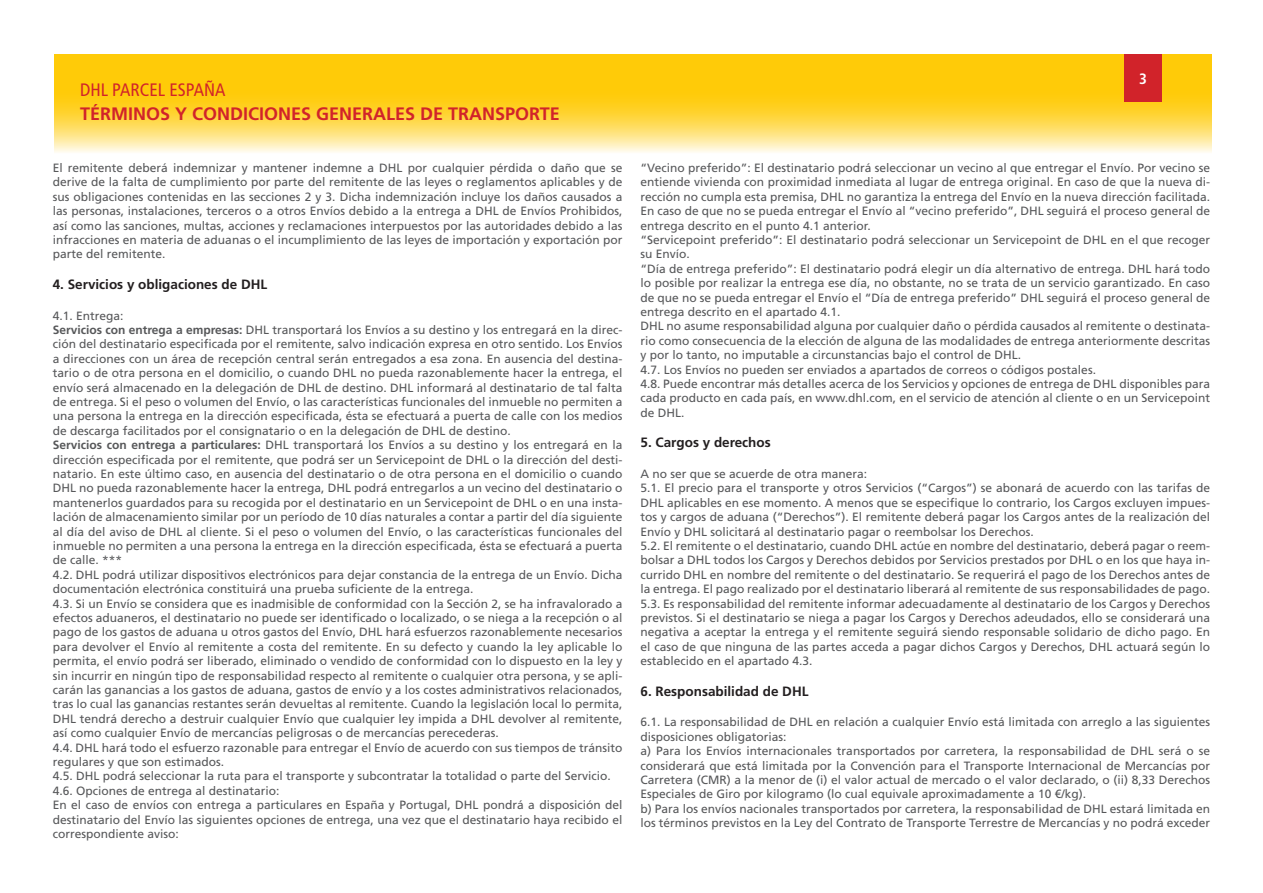
<style>
.page{position:relative;width:1263px;height:893px;background:#fff}
.page>*{position:absolute;margin:0;border:0;box-sizing:border-box;transform-origin:0 0}
.t1{font:700 18px "Frutiger";color:#d1232a}
.t2{font:condensed 18px "Frutiger";color:#d1232a}
.t3{font:700 condensed 15px "Frutiger";color:#fff}
.t4{font:700 13.5px "Frutiger";color:#231f20}
.t5{font:12px/14.4px "Frutiger";color:#57585a;text-align:justify}
.s1{font-weight:700}
</style>
<div class="page">
<img style="left:54px;top:54px;width:1157px;height:99px">
<div style="left:1125px;top:54px;width:37px;height:48px;background:#d1232a"></div>
<p class="t2" style="left:80px;top:79px;width:147px">DHL PARCEL ESPAÑA</p>
<p class="t1" style="left:80px;top:104px;width:481px">TÉRMINOS Y CONDICIONES GENERALES DE TRANSPORTE</p>
<p class="t5" style="left:53px;top:161px;width:571px">El remitente deberá indemnizar y mantener indemne a DHL por cualquier pérdida o daño que se derive de la falta de cumplimiento por parte del remitente de las leyes o reglamentos aplicables y de sus obligaciones contenidas en las secciones 2 y 3. Dicha indemnización incluye los daños causados a las personas, instalaciones, terceros o a otros Envíos debido a la entrega a DHL de Envíos Prohibidos, así como las sanciones, multas, acciones y reclamaciones interpuestos por las autoridades debido a las infracciones en materia de aduanas o el incumplimiento de las leyes de importación y exportación por parte del remitente.</p>
<p class="t4" style="left:53px;top:276px;width:216px">4. Servicios y obligaciones de DHL</p>
<p class="t5" style="left:53px;top:308px;width:72px">4.1. Entrega:</p>
<p class="t5" style="left:53px;top:323px;width:571px"><span class="s1">Servicios con entrega a empresas:</span> DHL transportará los Envíos a su destino y los entregará en la direc&shy;ción del destinatario especificada por el remitente, salvo indicación expresa en otro sentido. Los Envíos a direcciones con un área de recepción central serán entregados a esa zona. En ausencia del destina&shy;tario o de otra persona en el domicilio, o cuando DHL no pueda razonablemente hacer la entrega, el envío será almacenado en la delegación de DHL de destino. DHL informará al destinatario de tal falta de entrega. Si el peso o volumen del Envío, o las características funcionales del inmueble no permiten a una persona la entrega en la dirección especificada, ésta se efectuará a puerta de calle con los medios de descarga facilitados por el consignatario o en la delegación de DHL de destino.</p>
<p class="t5" style="left:53px;top:438px;width:571px"><span class="s1">Servicios con entrega a particulares:</span> DHL transportará los Envíos a su destino y los entregará en la dirección especificada por el remitente, que podrá ser un Servicepoint de DHL o la dirección del desti&shy;natario. En este último caso, en ausencia del destinatario o de otra persona en el domicilio o cuando DHL no pueda razonablemente hacer la entrega, DHL podrá entregarlos a un vecino del destinatario o mantenerlos guardados para su recogida por el destinatario en un Servicepoint de DHL o en una insta&shy;lación de almacenamiento similar por un período de 10 días naturales a contar a partir del día siguiente al día del aviso de DHL al cliente. Si el peso o volumen del Envío, o las características funcionales del inmueble no permiten a una persona la entrega en la dirección especificada, ésta se efectuará a puerta de calle. ***</p>
<p class="t5" style="left:53px;top:567px;width:571px">4.2. DHL podrá utilizar dispositivos electrónicos para dejar constancia de la entrega de un Envío. Dicha documentación electrónica constituirá una prueba suficiente de la entrega.</p>
<p class="t5" style="left:53px;top:596px;width:571px">4.3. Si un Envío se considera que es inadmisible de conformidad con la Sección 2, se ha infravalorado a efectos aduaneros, el destinatario no puede ser identificado o localizado, o se niega a la recepción o al pago de los gastos de aduana u otros gastos del Envío, DHL hará esfuerzos razonablemente necesarios para devolver el Envío al remitente a costa del remitente. En su defecto y cuando la ley aplicable lo permita, el envío podrá ser liberado, eliminado o vendido de conformidad con lo dispuesto en la ley y sin incurrir en ningún tipo de responsabilidad respecto al remitente o cualquier otra persona, y se apli&shy;carán las ganancias a los gastos de aduana, gastos de envío y a los costes administrativos relacionados, tras lo cual las ganancias restantes serán devueltas al remitente. Cuando la legislación local lo permita, DHL tendrá derecho a destruir cualquier Envío que cualquier ley impida a DHL devolver al remitente, así como cualquier Envío de mercancías peligrosas o de mercancías perecederas.</p>
<p class="t5" style="left:53px;top:740px;width:571px">4.4. DHL hará todo el esfuerzo razonable para entregar el Envío de acuerdo con sus tiempos de tránsito regulares y que son estimados.</p>
<p class="t5" style="left:53px;top:769px;width:560px">4.5. DHL podrá seleccionar la ruta para el transporte y subcontratar la totalidad o parte del Servicio.</p>
<p class="t5" style="left:53px;top:783px;width:228px">4.6. Opciones de entrega al destinatario:</p>
<p class="t5" style="left:53px;top:798px;width:571px">En el caso de envíos con entrega a particulares en España y Portugal, DHL pondrá a disposición del destinatario del Envío las siguientes opciones de entrega, una vez que el destinatario haya recibido el correspondiente aviso:</p>
<p class="t3" style="left:1139px;top:70px;width:9px">3</p>
<p class="t5" style="left:640px;top:161px;width:571px">“Vecino preferido”: El destinatario podrá seleccionar un vecino al que entregar el Envío. Por vecino se entiende vivienda con proximidad inmediata al lugar de entrega original. En caso de que la nueva di&shy;rección no cumpla esta premisa, DHL no garantiza la entrega del Envío en la nueva dirección facilitada.<br>En caso de que no se pueda entregar el Envío al “vecino preferido”, DHL seguirá el proceso general de entrega descrito en el punto 4.1 anterior.</p>
<p class="t5" style="left:640px;top:233px;width:571px">“Servicepoint preferido”: El destinatario podrá seleccionar un Servicepoint de DHL en el que recoger su Envío.</p>
<p class="t5" style="left:640px;top:261px;width:571px">“Día de entrega preferido”: El destinatario podrá elegir un día alternativo de entrega. DHL hará todo lo posible por realizar la entrega ese día, no obstante, no se trata de un servicio garantizado. En caso de que no se pueda entregar el Envío el “Día de entrega preferido” DHL seguirá el proceso general de entrega descrito en el apartado 4.1.</p>
<p class="t5" style="left:640px;top:319px;width:571px">DHL no asume responsabilidad alguna por cualquier daño o pérdida causados al remitente o destinata&shy;rio como consecuencia de la elección de alguna de las modalidades de entrega anteriormente descritas y por lo tanto, no imputable a circunstancias bajo el control de DHL.</p>
<p class="t5" style="left:640px;top:362px;width:457px">4.7. Los Envíos no pueden ser enviados a apartados de correos o códigos postales.</p>
<p class="t5" style="left:640px;top:377px;width:571px">4.8. Puede encontrar más detalles acerca de los Servicios y opciones de entrega de DHL disponibles para cada producto en cada país, en www.dhl.com, en el servicio de atención al cliente o en un Servicepoint de DHL.</p>
<p class="t4" style="left:640px;top:435px;width:132px">5. Cargos y derechos</p>
<p class="t5" style="left:640px;top:467px;width:228px">A no ser que se acuerde de otra manera:</p>
<p class="t5" style="left:640px;top:481px;width:571px">5.1. El precio para el transporte y otros Servicios (“Cargos”) se abonará de acuerdo con las tarifas de DHL aplicables en ese momento. A menos que se especifique lo contrario, los Cargos excluyen impues&shy;tos y cargos de aduana (“Derechos”). El remitente deberá pagar los Cargos antes de la realización del Envío y DHL solicitará al destinatario pagar o reembolsar los Derechos.</p>
<p class="t5" style="left:640px;top:539px;width:571px">5.2. El remitente o el destinatario, cuando DHL actúe en nombre del destinatario, deberá pagar o reem&shy;bolsar a DHL todos los Cargos y Derechos debidos por Servicios prestados por DHL o en los que haya in&shy;currido DHL en nombre del remitente o del destinatario. Se requerirá el pago de los Derechos antes de la entrega. El pago realizado por el destinatario liberará al remitente de sus responsabilidades de pago.</p>
<p class="t5" style="left:640px;top:596px;width:571px">5.3. Es responsabilidad del remitente informar adecuadamente al destinatario de los Cargos y Derechos previstos. Si el destinatario se niega a pagar los Cargos y Derechos adeudados, ello se considerará una negativa a aceptar la entrega y el remitente seguirá siendo responsable solidario de dicho pago. En el caso de que ninguna de las partes acceda a pagar dichos Cargos y Derechos, DHL actuará según lo establecido en el apartado 4.3.</p>
<p class="t4" style="left:640px;top:683px;width:170px">6. Responsabilidad de DHL</p>
<p class="t5" style="left:640px;top:715px;width:571px">6.1. La responsabilidad de DHL en relación a cualquier Envío está limitada con arreglo a las siguientes disposiciones obligatorias:</p>
<p class="t5" style="left:640px;top:744px;width:571px">a) Para los Envíos internacionales transportados por carretera, la responsabilidad de DHL será o se considerará que está limitada por la Convención para el Transporte Internacional de Mercancías por Carretera (CMR) a la menor de (i) el valor actual de mercado o el valor declarado, o (ii) 8,33 Derechos Especiales de Giro por kilogramo (lo cual equivale aproximadamente a 10 €/kg).</p>
<p class="t5" style="left:640px;top:801px;width:571px">b) Para los envíos nacionales transportados por carretera, la responsabilidad de DHL estará limitada en los términos previstos en la Ley del Contrato de Transporte Terrestre de Mercancías y no podrá exceder</p>
</div>
